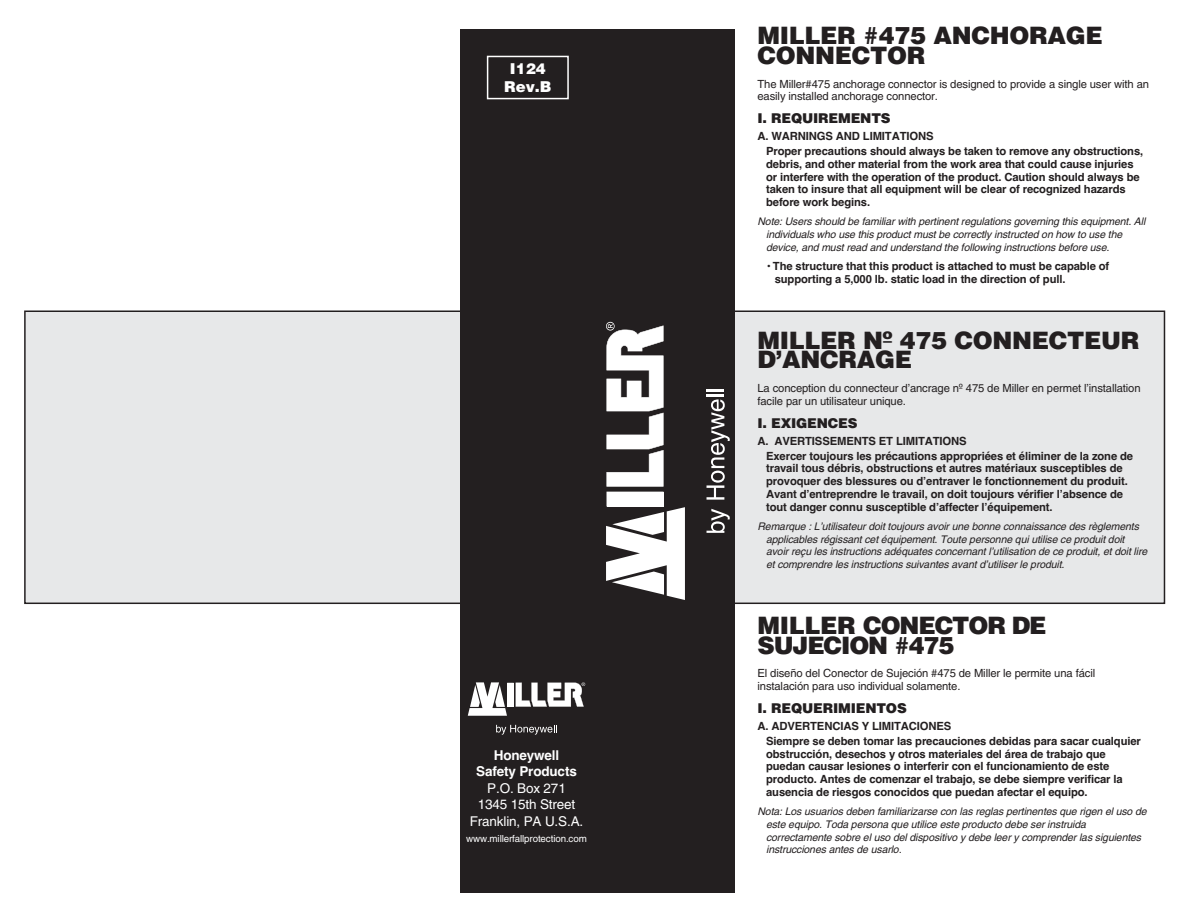
<style>
.page{position:relative;width:1188px;height:918px;background:#fff}
.page>*{position:absolute;margin:0;border:0;box-sizing:border-box;transform-origin:0 0}
.t1{font:900 24px/19.5px "Helvetica";letter-spacing:-.015em;color:#231f20}
.t2{font:900 24px/19.5px "Helvetica";letter-spacing:-.045em;color:#231f20}
.t3{font:900 15px/18px "Helvetica";color:#fff;text-align:center}
.t4{font:13.5px/16.5px "Helvetica";letter-spacing:-.01em;color:#fff;text-align:center}
.t5{font:900 13.5px "Helvetica";letter-spacing:-.015em;color:#231f20}
.t6{font:700 11.25px/12.8px "Helvetica";letter-spacing:-.01em;color:#231f20}
.t7{font:11.25px/12.8px "Helvetica";letter-spacing:-.01em;color:#231f20}
.t8{font:italic 10.5px/12.8px "Helvetica";color:#231f20}
.t9{font:9.75px "Helvetica";letter-spacing:-.01em;color:#fff}
.s1{font-weight:700}
</style>
<div class="page">
<div style="left:26px;top:312px;width:1138px;height:291px;background:#e7e8e9"></div>
<div style="left:24px;top:310px;width:1141px;height:294px;border:2px solid #231f20"></div>
<div style="left:460px;top:29px;width:275px;height:864px;background:#231f20"></div>
<div style="left:487px;top:56px;width:82px;height:43px;border:2px solid #fff"></div>
<svg style="left:468px;top:682px;width:117px;height:34px"></svg>
<svg style="left:496px;top:725px;width:61px;height:10px"></svg>
<svg style="left:606px;top:322px;width:79px;height:278px"></svg>
<svg style="left:707px;top:509px;width:23px;height:24px"></svg>
<svg style="left:707px;top:389px;width:23px;height:111px"></svg>
<p class="t3" style="left:504px;top:61px;width:49px">I124<br>Rev.B</p>
<p class="t4" style="left:470px;top:748px;width:115px"><span class="s1">Honeywell<br>Safety Products<br></span>P.O. Box 271<br>1345 15th Street<br>Franklin, PA U.S.A.</p>
<p class="t9" style="left:466px;top:835px;width:122px">www.millerfallprotection.com</p>
<p class="t1" style="left:758px;top:28px;width:347px">MILLER #475 ANCHORAGE<br>CONNECTOR</p>
<p class="t7" style="left:758px;top:78px;width:393px">The Miller#475 anchorage connector is designed to provide a single user with an easily installed anchorage connector.</p>
<p class="t5" style="left:758px;top:114px;width:135px">I. REQUIREMENTS</p>
<p class="t6" style="left:766px;top:130px;width:379px;line-height:14.9px;text-indent:-9px">A. WARNINGS AND LIMITATIONS<br>Proper precautions should always be taken to remove any obstructions,</p>
<p class="t6" style="left:766px;top:159px;width:375px">debris, and other material from the work area that could cause injuries or interfere with the operation of the product. Caution should always be taken to insure that all equipment will be clear of recognized hazards before work begins.</p>
<p class="t8" style="left:766px;top:216px;width:383px;text-indent:-9px">Note:Users should be familiarwith pertinentregulations governing this equipment.All individuals who use this productmustbe correctly instructed on how to use the device,and mustread and understand the following instructions before use.</p>
<p class="t6" style="left:775px;top:261px;width:336px;text-indent:-9px">• The structure that this product is attached to must be capable of supporting a 5,000 lb. static load in the direction of pull.</p>
<p class="t1" style="left:758px;top:333px;width:384px">MILLER Nº 475 CONNECTEUR<br>D’ANCRAGE</p>
<p class="t7" style="left:758px;top:383px;width:385px">La conception du connecteur d’ancrage nº 475 de Miller en permet l’installation facile par un utilisateur unique.</p>
<p class="t5" style="left:758px;top:418px;width:101px">I. EXIGENCES</p>
<p class="t6" style="left:766px;top:434px;width:369px;line-height:14.9px;text-indent:-9px">A. AVERTISSEMENTS ET LIMITATIONS<br>Exercer toujours les précautions appropriées et éliminer de la zone de</p>
<p class="t6" style="left:766px;top:463px;width:363px">travail tous débris, obstructions et autres matériaux susceptibles de provoquer des blessures ou d’entraver le fonctionnement du produit.<br>Avant d’entreprendre le travail, on doit toujours vérifier l’absence de tout danger connu susceptible d’affecter l’équipement.</p>
<p class="t8" style="left:766px;top:521px;width:385px;text-indent:-9px">Remarque :L’utilisateurdoittoujours avoirune bonne connaissance des règlements applicables régissantcetéquipement.Toute personne quiutilise ce produitdoit avoirreçu les instructions adéquates concernantl’utilisation de ce produit,etdoitlire etcomprendre les instructions suivantes avantd’utiliserle produit.</p>
<p class="t2" style="left:758px;top:618px;width:291px">MILLER CONECTOR DE<br>SUJECION #475</p>
<p class="t7" style="left:758px;top:668px;width:339px">El diseño del Conector de Sujeción #475 de Miller le permite una fácil instalación para uso individual solamente.</p>
<p class="t5" style="left:758px;top:703px;width:151px">I. REQUERIMIENTOS</p>
<p class="t6" style="left:766px;top:720px;width:376px;line-height:14.9px;text-indent:-9px">A. ADVERTENCIAS Y LIMITACIONES<br>Siempre se deben tomar las precauciones debidas para sacar cualquier</p>
<p class="t6" style="left:766px;top:748px;width:358px">obstrucción, desechos y otros materiales del área de trabajo que puedan causar lesiones o interferir con el funcionamiento de este producto. Antes de comenzar el trabajo, se debe siempre verificar la ausencia de riesgos conocidos que puedan afectar el equipo.</p>
<p class="t8" style="left:766px;top:806px;width:384px;text-indent:-9px">Nota:Los usuarios deben familiarizarse con las reglas pertinentes que rigen eluso de este equipo.Toda persona que utilice este producto debe serinstruida correctamente sobre eluso deldispositivo y debe leery comprenderlas siguientes instrucciones antes de usarlo.</p>
</div>
